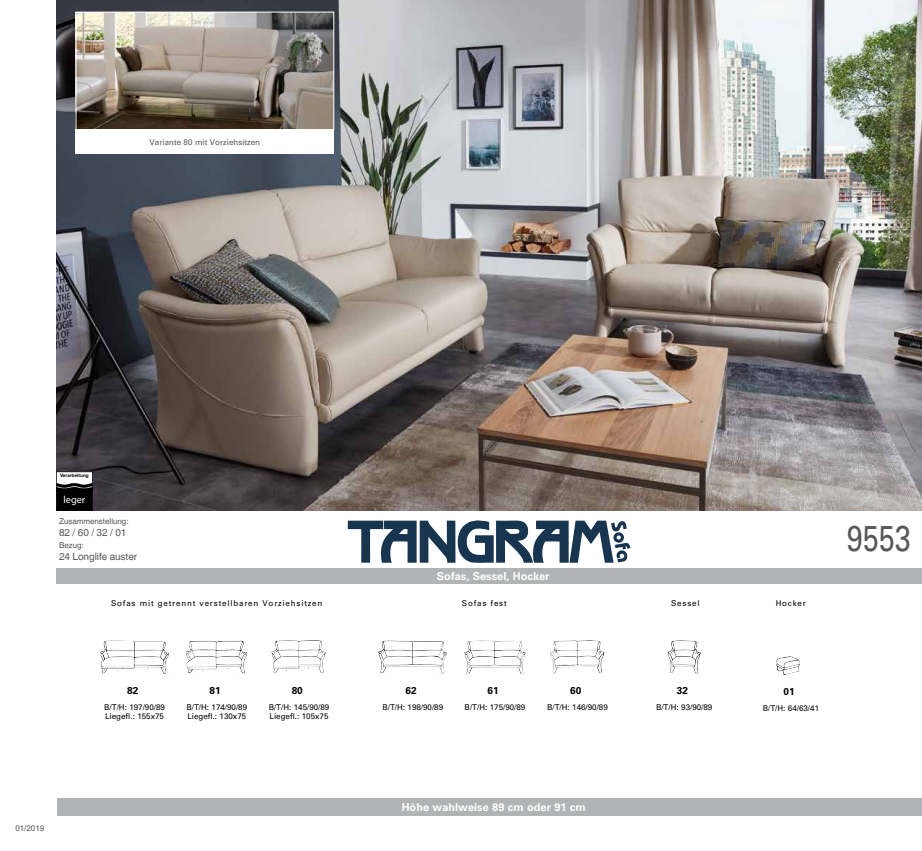
<style>
.page{position:relative;width:922px;height:851px;background:#fff}
.page>*{position:absolute;margin:0;border:0;box-sizing:border-box;transform-origin:0 0}
.t1{font:36px "Univers";color:#58585a;scale:.8 1}
.t2{font:700 11px "Univers";color:#fff}
.t3{font:10.3px "Myriad Pro";color:#fff}
.t4{font:10px "Helvetica World";color:#58585a}
.t5{font:700 10px "Univers";color:#000}
.t6{font:8px/9px "Univers";color:#000}
.t7{font:8px "Univers";letter-spacing:.1em;color:#000}
.t8{font:8px "Helvetica World";color:#58585a}
.t9{font:8px "Univers";color:#58585a}
.t10{font:700 4.7px "Arial";color:#000}
</style>
<div class="page">
<svg style="left:348px;top:520px;width:282px;height:42px"></svg>
<img style="left:56px;top:0;width:865px;height:510px">
<div style="left:56px;top:568px;width:865px;height:16px;background:#b1b3b4"></div>
<img style="left:100px;top:640px;width:17px;height:15px">
<img style="left:189px;top:640px;width:20px;height:11px">
<img style="left:275px;top:640px;width:41px;height:8px">
<img style="left:378px;top:640px;width:10px;height:17px">
<img style="left:464px;top:640px;width:15px;height:16px">
<svg style="left:566px;top:640px;width:23px;height:1px"></svg>
<svg style="left:670px;top:640px;width:11px;height:11px"></svg>
<img style="left:776px;top:656px;width:13px;height:15px">
<div style="left:57px;top:798px;width:864px;height:17px;background:#b1b3b4"></div>
<div style="left:56px;top:471px;width:37px;height:39px;background:#fff"></div>
<svg style="left:58px;top:483px;width:33px;height:25px"></svg>
<div style="left:56px;top:471px;width:37px;height:39px;border:1px solid #000"></div>
<img style="left:77px;top:14px;width:255px;height:114px">
<div style="left:75px;top:12px;width:259px;height:118px;border:1px solid #fff"></div>
<div style="left:75px;top:129px;width:259px;height:25px;background:#fff"></div>
<p class="t9" style="left:149px;top:137px;width:112px">Variante 80 mit Vorziehsitzen</p>
<p class="t10" style="left:60px;top:473px;width:30px">Verarbeitung</p>
<p class="t3" style="left:63px;top:493px;width:23px">leger</p>
<p class="t8" style="left:59px;top:517px;width:71px">Zusammenstellung:</p>
<p class="t4" style="left:59px;top:527px;width:69px">82 / 60 / 32 / 01</p>
<p class="t8" style="left:59px;top:541px;width:26px">Bezug:</p>
<p class="t4" style="left:59px;top:551px;width:80px">24 Longlife auster</p>
<h2 class="t2" style="left:437px;top:570px;width:114px">Sofas, Sessel, Hocker</h2>
<p class="t7" style="left:111px;top:598px;width:213px">Sofas mit getrennt verstellbaren Vorziehsitzen</p>
<p class="t7" style="left:462px;top:598px;width:46px">Sofas fest</p>
<p class="t6" style="left:671px;top:598px;width:30px">Sessel</p>
<p class="t6" style="left:775px;top:598px;width:32px">Hocker</p>
<h1 class="t1" style="left:846px;top:517px;width:82px">9553</h1>
<p class="t5" style="left:127px;top:684px;width:13px">82</p>
<p class="t6" style="left:104px;top:702px;width:62px">B/T/H: 197/90/89<br>Liegefl.: 155x75</p>
<p class="t5" style="left:209px;top:684px;width:13px">81</p>
<p class="t6" style="left:186px;top:702px;width:62px">B/T/H: 174/90/89<br>Liegefl.: 130x75</p>
<p class="t5" style="left:291px;top:684px;width:13px">80</p>
<p class="t6" style="left:268px;top:702px;width:62px">B/T/H: 145/90/89<br>Liegefl.: 105x75</p>
<p class="t5" style="left:405px;top:684px;width:13px">62</p>
<p class="t6" style="left:382px;top:702px;width:62px">B/T/H: 198/90/89</p>
<p class="t5" style="left:487px;top:684px;width:13px">61</p>
<p class="t6" style="left:464px;top:702px;width:62px">B/T/H: 175/90/89</p>
<p class="t5" style="left:570px;top:684px;width:13px">60</p>
<p class="t6" style="left:547px;top:702px;width:62px">B/T/H: 146/90/89</p>
<p class="t5" style="left:676px;top:684px;width:13px">32</p>
<p class="t6" style="left:656px;top:702px;width:58px">B/T/H: 93/90/89</p>
<p class="t5" style="left:783px;top:685px;width:13px">01</p>
<p class="t6" style="left:762px;top:703px;width:58px">B/T/H: 64/63/41</p>
<p class="t8" style="left:15px;top:823px;width:30px">01/2019</p>
<h2 class="t2" style="left:401px;top:800px;width:186px">Höhe wahlweise 89 cm oder 91 cm</h2>
</div>
